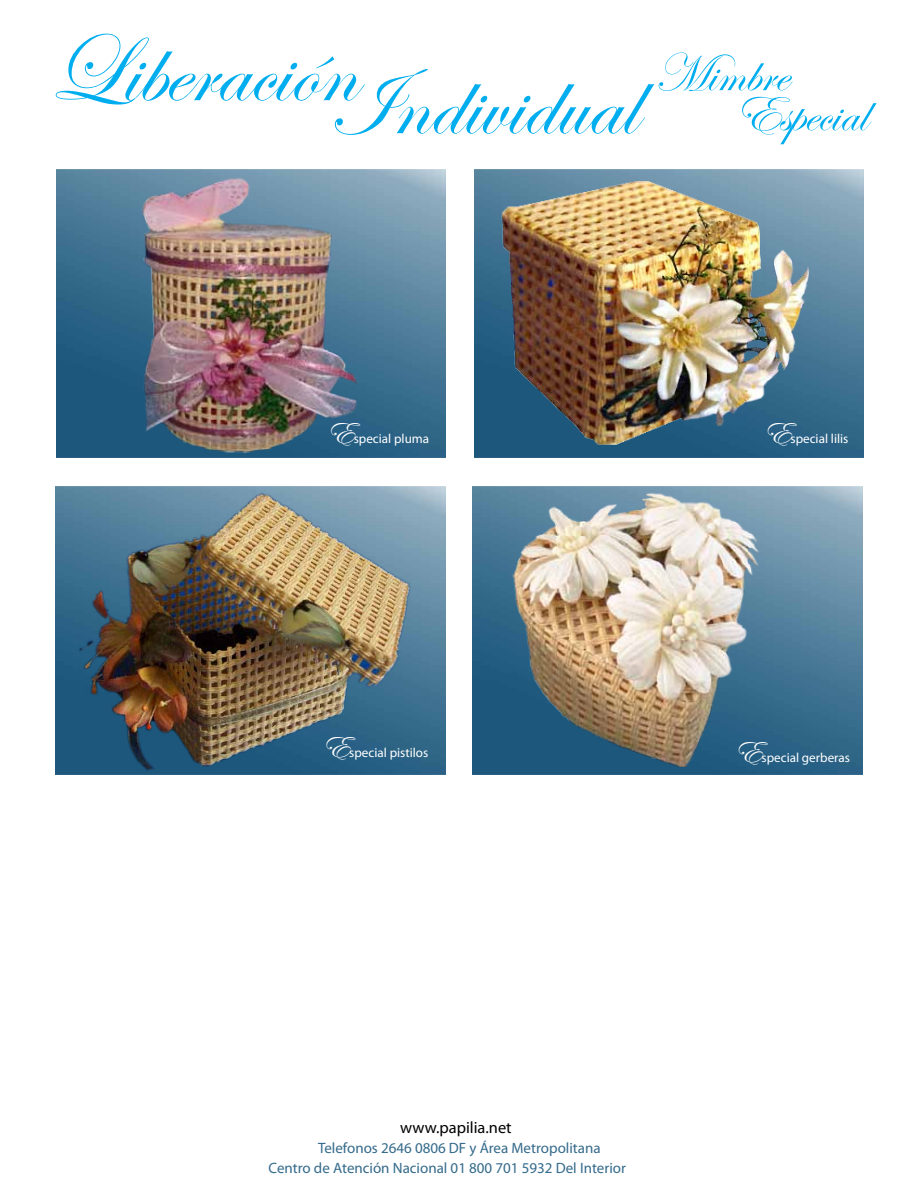
<style>
.page{position:relative;width:918px;height:1188px;background:#fff}
.page>*{position:absolute;margin:0;border:0;box-sizing:border-box;transform-origin:0 0}
.t1{font:97.95px "Edwardian Script ITC";color:#00aeef}
.t2{font:54px "Edwardian Script ITC";color:#00aeef}
.t3{font:32.85px "Edwardian Script ITC";color:#fff}
.t4{font:16.35px "Myriad Pro";color:#000}
.t5{font:15px/20.1px "Myriad Pro";color:#346a8b}
.t6{font:13.2px "Myriad Pro";color:#fff}
.t7{font:13.05px "Myriad Pro";color:#fff}
</style>
<div class="page">
<img style="left:56px;top:169px;width:390px;height:289px">
<img style="left:56px;top:486px;width:390px;height:289px">
<img style="left:472px;top:486px;width:390px;height:289px">
<img style="left:474px;top:169px;width:390px;height:289px">
<img style="left:506px;top:486px;width:254px;height:280px">
<img style="left:501px;top:172px;width:308px;height:281px">
<img style="left:78px;top:491px;width:347px;height:284px">
<img style="left:133px;top:170px;width:237px;height:288px">
<h1 class="t1" style="left:47px;top:33px;width:742px">LiberaciónIndividual <sup>Mimbre</sup></h1>
<h2 class="t2" style="left:734px;top:84px;width:134px">Especial</h2>
<h3 class="t3" style="left:326px;top:415px;width:29px">E</h3>
<p class="t6" style="left:354px;top:431px;width:77px">special pluma</p>
<h3 class="t3" style="left:763px;top:415px;width:29px">E</h3>
<p class="t7" style="left:791px;top:431px;width:59px">special lilis</p>
<h3 class="t3" style="left:322px;top:729px;width:29px">E</h3>
<p class="t6" style="left:349px;top:744px;width:81px">special pistilos</p>
<h3 class="t3" style="left:734px;top:734px;width:29px">E</h3>
<p class="t7" style="left:762px;top:749px;width:90px">special gerberas</p>
<p class="t4" style="left:400px;top:1117px;width:113px">www.papilia.net</p>
<p class="t5" style="left:268px;top:1137px;width:359px;text-indent:50px">Telefonos 2646 0806 DF y Área Metropolitana<br>Centro de Atención Nacional 01 800 701 5932 Del Interior</p>
</div>
